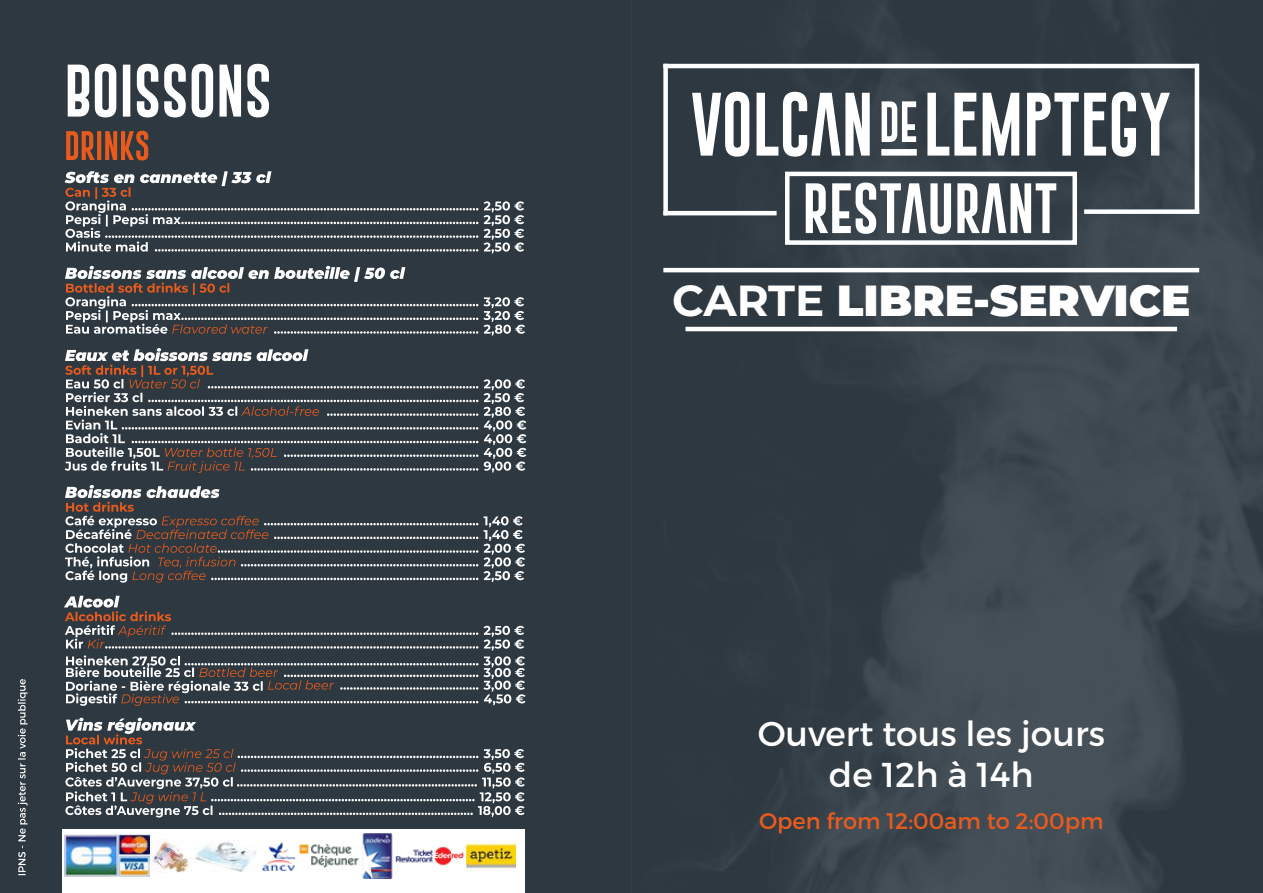
<style>
.page{position:relative;width:1263px;height:893px;background:#fff}
.page>*{position:absolute;margin:0;border:0;box-sizing:border-box;transform-origin:0 0}
.t1{font:900 43.5px "Montserrat";color:#fff}
.t2{font:34.5px/41.4px "Montserrat";color:#fff;text-align:center}
.t3{font:22.5px "Montserrat";color:#e95b1d}
.s1{font-weight:700}
</style>
<div class="page">
<div style="left:631px;top:0;width:632px;height:893px;background:linear-gradient(to bottom,#333d45,#3a444c)"></div>
<div style="left:0;top:0;width:631px;height:893px;background:#2d3840"></div>
<div style="left:62px;top:829px;width:462px;height:64px;background:#fff"></div>
<svg style="left:806px;top:183px;width:250px;height:51px"></svg>
<svg style="left:692px;top:92px;width:478px;height:65px"></svg>
<div style="left:1084px;top:209px;width:115px;height:5px;background:#fff"></div>
<div style="left:785px;top:172px;width:292px;height:73px;border:4px solid #fff"></div>
<hr style="left:663px;top:64px;width:536px;height:4px;background:#fff">
<hr style="left:663px;top:211px;width:114px;height:4px;background:#fff">
<div style="left:663px;top:64px;width:5px;height:151px;background:#fff"></div>
<hr style="left:1195px;top:64px;width:4px;height:150px;background:#fff">
<hr style="left:663px;top:268px;width:536px;height:4px;background:#fff">
<hr style="left:685px;top:327px;width:492px;height:4px;background:#fff">
<svg style="left:66px;top:131px;width:82px;height:29px"></svg>
<svg style="left:68px;top:64px;width:201px;height:53px"></svg>
<svg style="left:65px;top:718px;width:460px;height:99px"></svg>
<svg style="left:64px;top:596px;width:461px;height:110px"></svg>
<svg style="left:65px;top:485px;width:460px;height:98px"></svg>
<svg style="left:65px;top:348px;width:461px;height:125px"></svg>
<svg style="left:65px;top:266px;width:460px;height:70px"></svg>
<svg style="left:65px;top:171px;width:459px;height:82px"></svg>
<svg style="left:18px;top:679px;width:10px;height:196px"></svg>
<img style="left:65px;top:835px;width:85px;height:42px">
<img style="left:150px;top:839px;width:40px;height:33px">
<img style="left:195px;top:842px;width:62px;height:30px">
<img style="left:262px;top:842px;width:35px;height:30px">
<img style="left:299px;top:844px;width:60px;height:24px">
<img style="left:362px;top:833px;width:31px;height:46px">
<img style="left:466px;top:839px;width:49px;height:34px">
<img style="left:395px;top:846px;width:69px;height:20px">
<p class="t1" style="left:672px;top:268px;width:520px"><span class="s1">CARTE</span> LIBRE-SERVICE</p>
<p class="t2" style="left:758px;top:713px;width:349px">Ouvert tous les jours de 12h à 14h</p>
<p class="t3" style="left:759px;top:807px;width:346px">Open from 12:00am to 2:00pm</p>
</div>
